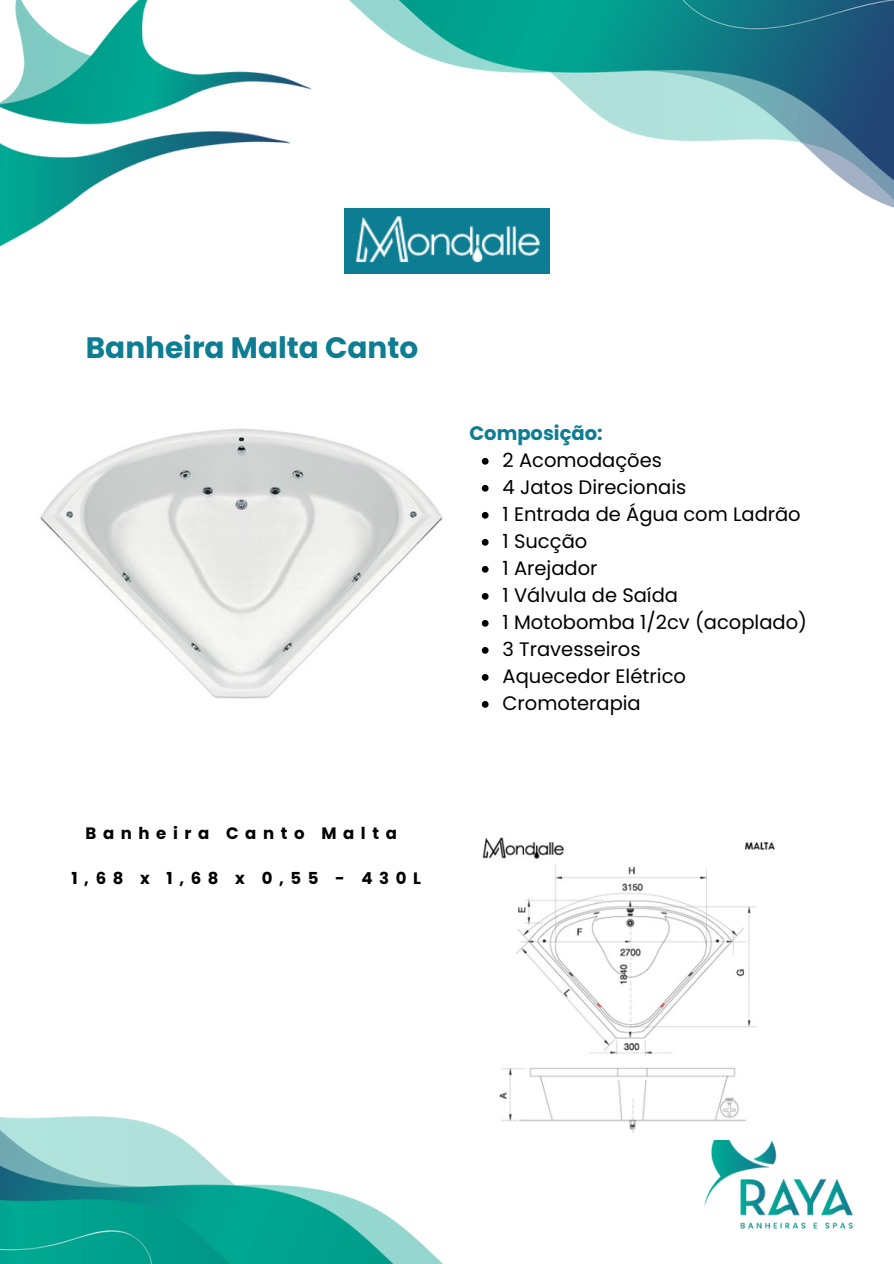
<style>
.page{position:relative;width:894px;height:1264px;background:#fff}
.page>*{position:absolute;margin:0;border:0;box-sizing:border-box;transform-origin:0 0}
.t1{font:700 29.55px "Poppins";color:#0c7d92}
.t2{font:19.5px "Poppins";color:#000}
.t3{font:700 19.5px "Poppins";color:#0c7d92}
.t4{font:700 16.5px "Poppins";letter-spacing:.4em;color:#000}
</style>
<div class="page">
<img style="left:0;top:0;width:893px;height:1263px">
<img style="left:344px;top:208px;width:205px;height:65px">
<img style="left:34px;top:423px;width:414px;height:281px">
<svg style="left:481px;top:458px;width:7px;height:6px"></svg>
<svg style="left:481px;top:485px;width:7px;height:6px"></svg>
<svg style="left:481px;top:512px;width:7px;height:6px"></svg>
<svg style="left:481px;top:539px;width:7px;height:6px"></svg>
<svg style="left:481px;top:566px;width:7px;height:6px"></svg>
<svg style="left:481px;top:593px;width:7px;height:6px"></svg>
<svg style="left:481px;top:620px;width:7px;height:6px"></svg>
<svg style="left:481px;top:647px;width:7px;height:6px"></svg>
<svg style="left:481px;top:674px;width:7px;height:6px"></svg>
<svg style="left:481px;top:701px;width:7px;height:6px"></svg>
<img style="left:439px;top:825px;width:366px;height:314px">
<h1 class="t1" style="left:86px;top:327px;width:334px">Banheira Malta Canto</h1>
<p class="t4" style="left:85px;top:821px;width:313px">Banheira Canto Malta</p>
<p class="t4" style="left:71px;top:866px;width:351px">1,68 x 1,68 x 0,55 - 430L</p>
<h2 class="t3" style="left:469px;top:419px;width:135px">Composição:</h2>
<p class="t2" style="left:502px;top:446px;width:161px">2 Acomodações</p>
<p class="t2" style="left:502px;top:473px;width:185px">4 Jatos Direcionais</p>
<p class="t2" style="left:502px;top:500px;width:299px">1 Entrada de Água com Ladrão</p>
<p class="t2" style="left:502px;top:527px;width:86px">1 Sucção</p>
<p class="t2" style="left:502px;top:554px;width:96px">1 Arejador</p>
<p class="t2" style="left:502px;top:581px;width:177px">1 Válvula de Saída</p>
<p class="t2" style="left:502px;top:608px;width:306px">1 Motobomba 1/2cv (acoplado)</p>
<p class="t2" style="left:502px;top:635px;width:139px">3 Travesseiros</p>
<p class="t2" style="left:502px;top:662px;width:185px">Aquecedor Elétrico</p>
<p class="t2" style="left:502px;top:689px;width:140px">Cromoterapia</p>
</div>
